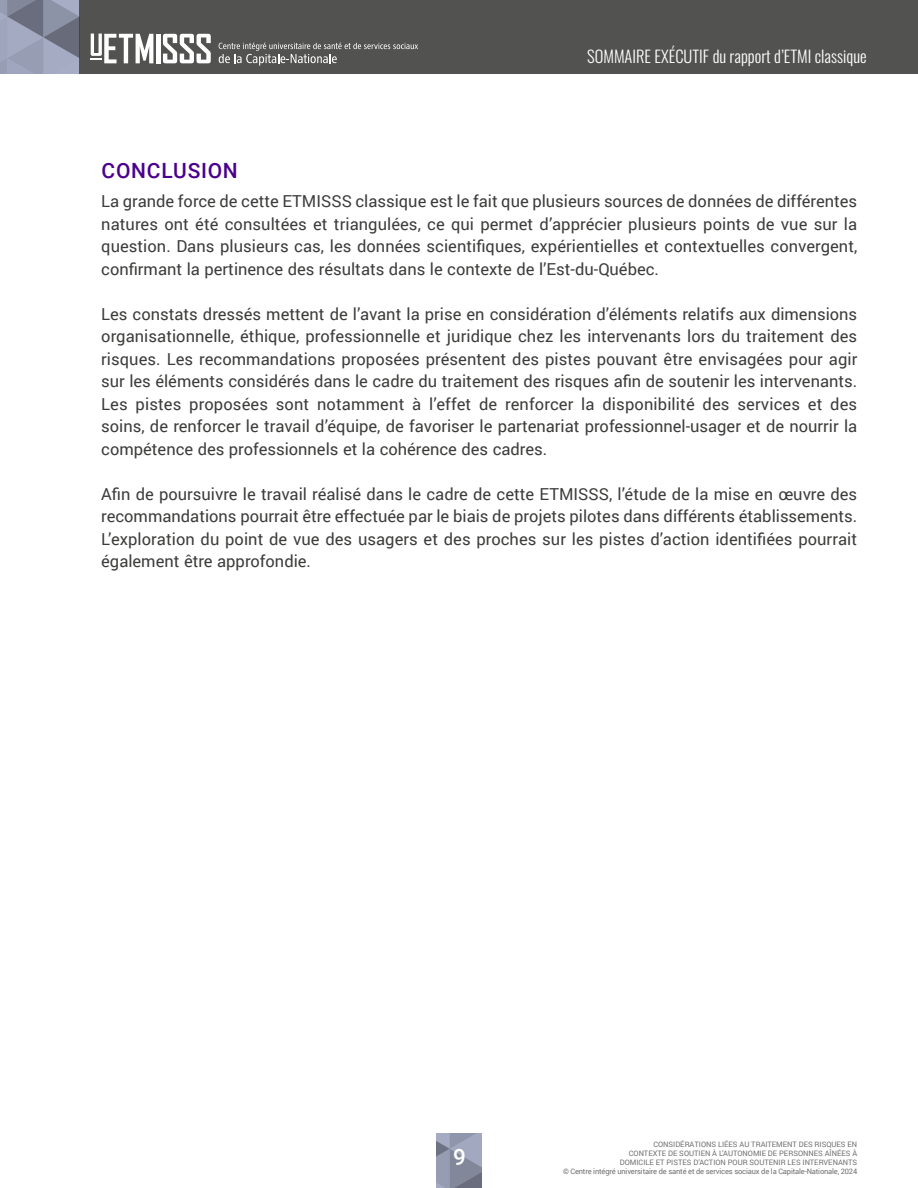
<style>
.page{position:relative;width:918px;height:1188px;background:#fff}
.page>*{position:absolute;margin:0;border:0;box-sizing:border-box;transform-origin:0 0}
.t1{font:500 22.5px "Roboto";color:#fff}
.t2{font:500 21px "Roboto";letter-spacing:.035em;color:#4b008c}
.t3{font:16.5px/22.5px "Roboto";color:#3c3c3b;text-align:justify}
.t4{font:300 16.5px "Oswald";color:#fff}
.t5{font:7.5px/9px "Roboto";color:#706f6f;text-align:right}
</style>
<div class="page">
<svg style="left:436px;top:1134px;width:46px;height:54px;background:#8d93a7"></svg>
<div style="left:0;top:0;width:918px;height:74px;background:#525251"></div>
<svg style="left:0;top:0;width:79px;height:74px;background:#8e94a8"></svg>
<hr style="left:156px;top:34px;width:4px;height:29px;background:#fff">
<svg style="left:163px;top:34px;width:48px;height:29px"></svg>
<svg style="left:91px;top:34px;width:62px;height:29px"></svg>
<svg style="left:219px;top:43px;width:199px;height:23px"></svg>
<p class="t4" style="left:587px;top:42px;width:281px">SOMMAIRE EXÉCUTIF du rapport d’ETMI classique</p>
<p class="t2" style="left:102px;top:156px;width:138px">CONCLUSION</p>
<p class="t3" style="left:101px;top:189px;width:758px">La grande force de cette ETMISSS classique est le fait que plusieurs sources de données de différentes natures ont été consultées et triangulées, ce qui permet d’apprécier plusieurs points de vue sur la question. Dans plusieurs cas, les données scientifiques, expérientielles et contextuelles convergent, confirmant la pertinence des résultats dans le contexte de l’Est-du-Québec.</p>
<p class="t3" style="left:101px;top:302px;width:758px">Les constats dressés mettent de l’avant la prise en considération d’éléments relatifs aux dimensions organisationnelle, éthique, professionnelle et juridique chez les intervenants lors du traitement des risques. Les recommandations proposées présentent des pistes pouvant être envisagées pour agir sur les éléments considérés dans le cadre du traitement des risques afin de soutenir les intervenants.<br>Les pistes proposées sont notamment à l’effet de renforcer la disponibilité des services et des soins, de renforcer le travail d’équipe, de favoriser le partenariat professionnel-usager et de nourrir la compétence des professionnels et la cohérence des cadres.</p>
<p class="t3" style="left:101px;top:482px;width:758px">Afin de poursuivre le travail réalisé dans le cadre de cette ETMISSS, l’étude de la mise en œuvre des recommandations pourrait être effectuée par le biais de projets pilotes dans différents établissements.<br>L’exploration du point de vue des usagers et des proches sur les pistes d’action identifiées pourrait également être approfondie.</p>
<h1 class="t1" style="left:453px;top:1141px;width:14px">9</h1>
<p class="t5" style="left:563px;top:1140px;width:296px">CONSIDÉRATIONS LIÉES AU TRAITEMENT DES RISQUES EN<br>CONTEXTE DE SOUTIEN À L’AUTONOMIE DE PERSONNES AÎNÉES À<br>DOMICILE ET PISTES D’ACTION POUR SOUTENIR LES INTERVENANTS<br>© Centre intégré universitaire de santé et de services sociaux de la Capitale-Nationale, 2024</p>
</div>
